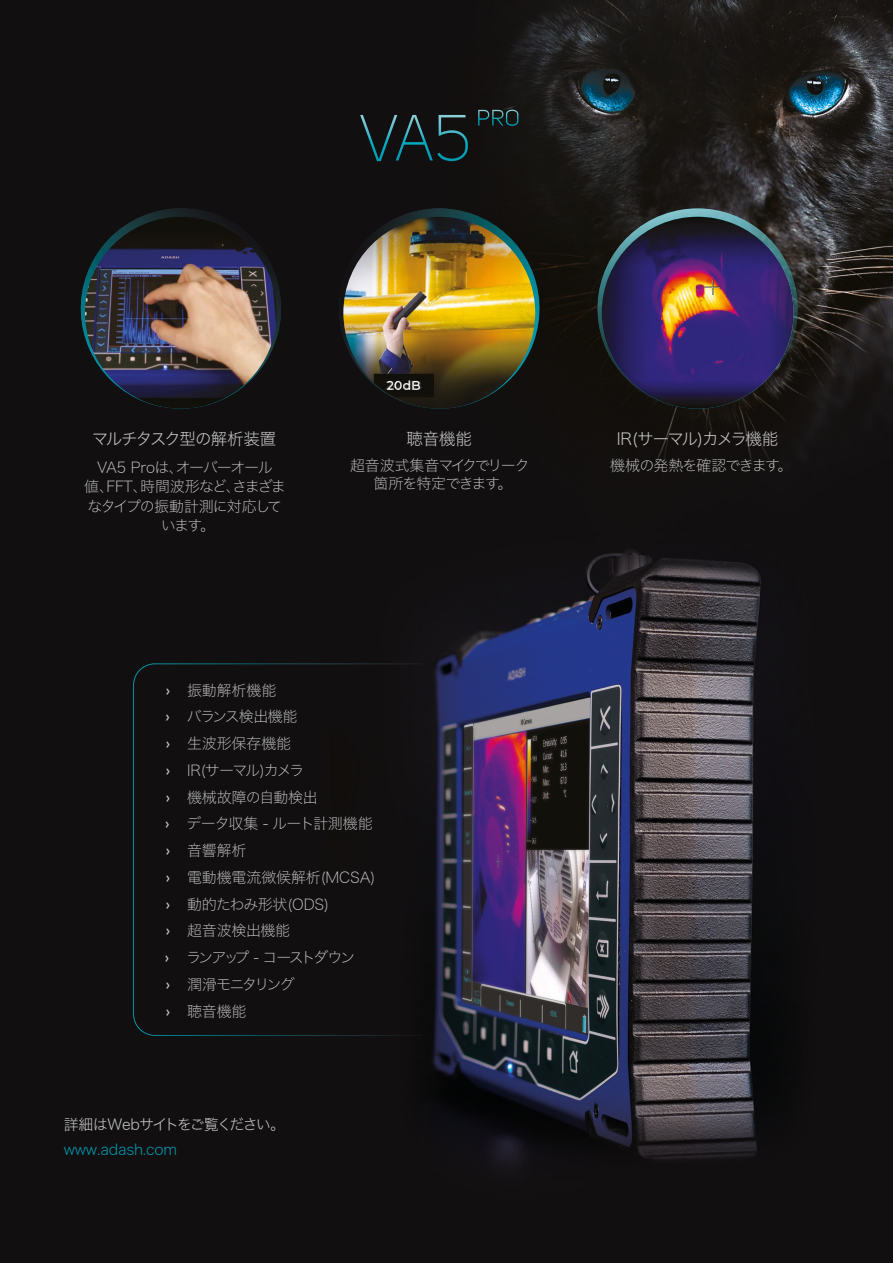
<style>
.page{position:relative;width:893px;height:1263px;background:#fff}
.page>*{position:absolute;margin:0;border:0;box-sizing:border-box;transform-origin:0 0}
.t1{font:16.5px "Hiragino Sans W2 90 pv RKSJ H";letter-spacing:-.065em;color:#c6c6c6}
.t2{font:16.5px "Hiragino Sans W2 90 pv RKSJ H";letter-spacing:-.085em;color:#c6c6c6}
.t3{font:15px/26.7px "Hiragino Sans W1 90 pv RKSJ H";letter-spacing:-.01em;color:#c6c6c6}
.t4{font:15px/19.5px "Hiragino Sans W1 90 pv RKSJ H";letter-spacing:-.08em;color:#c6c6c6;text-align:center}
.t5{font:15px/18px "Hiragino Sans W1 90 pv RKSJ H";letter-spacing:-.07em;color:#c6c6c6;text-align:center}
.t6{font:15px "Hiragino Sans W2 90 pv RKSJ H";letter-spacing:-.115em;color:#c6c6c6}
.t7{font:15px "Hiragino Sans W1 90 pv RKSJ H";letter-spacing:-.045em;color:#c6c6c6}
.t8{font:15px "Hiragino Sans W2 90 pv RKSJ H";letter-spacing:-.01em;color:#0099b1}
.s1{font-family:"Uni Sans"}
</style>
<div class="page">
<img style="left:0;top:0;width:893px;height:1263px">
<img style="left:590px;top:208px;width:215px;height:201px">
<img style="left:602px;top:217px;width:192px;height:192px;border-radius:50%">
<img style="left:326px;top:208px;width:226px;height:201px">
<img style="left:343px;top:217px;width:192px;height:192px;border-radius:50%">
<img style="left:70px;top:208px;width:222px;height:201px">
<img style="left:85px;top:217px;width:192px;height:192px;border-radius:50%">
<div style="left:133px;top:663px;width:289px;height:373px;background:#110f10"></div>
<svg style="left:360px;top:115px;width:108px;height:46px;background:#162a2d"></svg>
<svg style="left:478px;top:110px;width:40px;height:16px"></svg>
<p class="t1" style="left:92px;top:432px;width:186px">マルチタスク型の解析装置</p>
<p class="t4" style="left:84px;top:459px;width:203px">VA5 Proは、オーバーオール<br>値、FFT、時間波形など、さまざまなタイプの振動計測に対応しています。</p>
<p class="t1" style="left:406px;top:432px;width:67px">聴音機能</p>
<p class="t5" style="left:350px;top:458px;width:181px">超音波式集音マイクでリーク箇所を特定できます。</p>
<p class="t3" style="left:165px;top:679px;width:212px"><span class="s1">›</span> 振動解析機能<br><span class="s1">›</span> バランス検出機能<br><span class="s1">›</span> 生波形保存機能<br><span class="s1">›</span> IR(サーマル)カメラ<br><span class="s1">›</span> 機械故障の自動検出<br><span class="s1">›</span> データ収集 - ルート計測機能<span class="s1">›</span> 音響解析<br><span class="s1">›</span> 電動機電流微候解析(MCSA) <span class="s1">›</span> 動的たわみ形状(ODS)<br><span class="s1">›</span> 超音波検出機能<br><span class="s1">›</span> ランアップ - コーストダウン<br><span class="s1">›</span> 潤滑モニタリング<br><span class="s1">›</span> 聴音機能</p>
<p class="t6" style="left:64px;top:1118px;width:223px">詳細はWebサイトをご覧ください。</p>
<p class="t8" style="left:64px;top:1144px;width:115px">www.adash.com</p>
<p class="t2" style="left:617px;top:432px;width:163px">IR(サーマル)カメラ機能</p>
<p class="t7" style="left:610px;top:460px;width:184px">機械の発熱を確認できます。</p>
</div>
